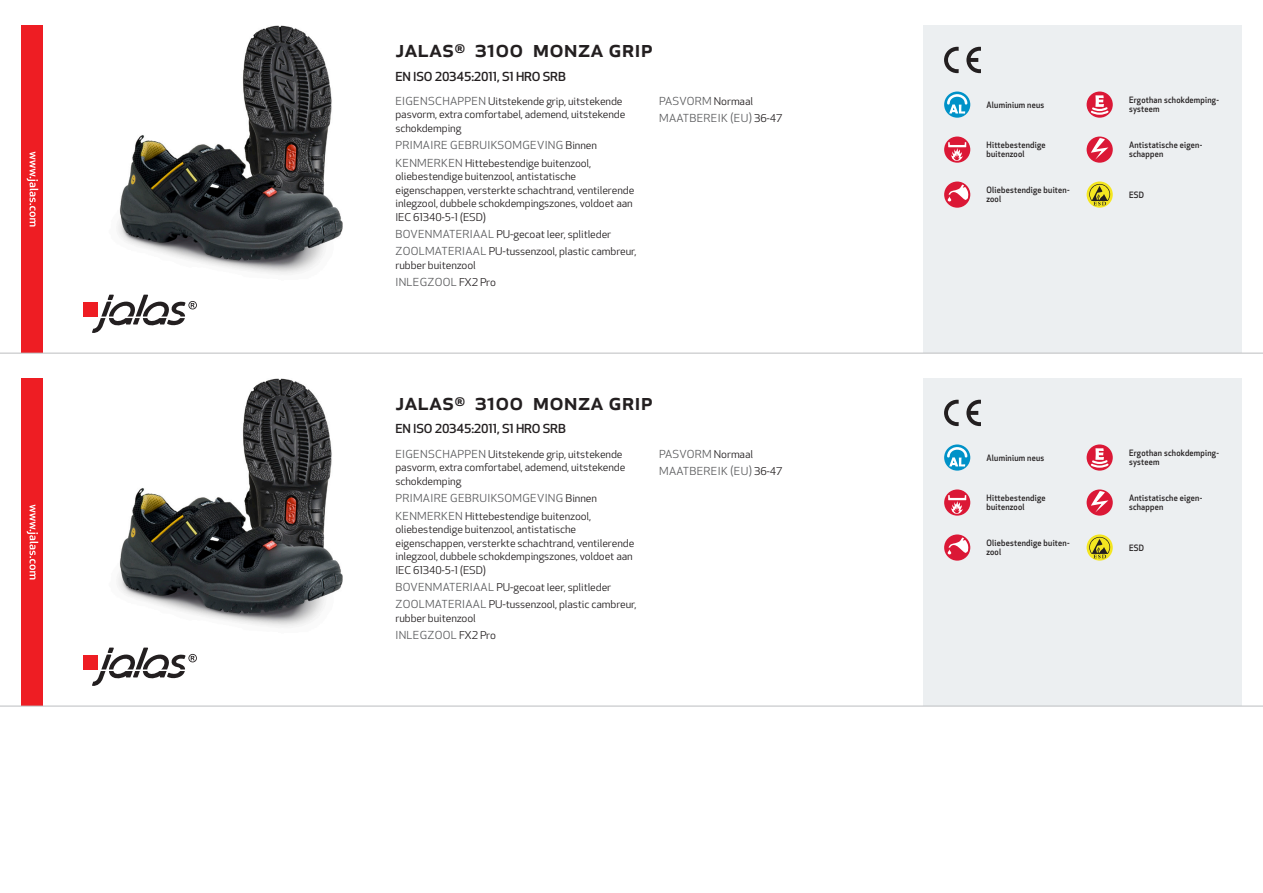
<style>
.page{position:relative;width:1263px;height:893px;background:#fff}
.page>*{position:absolute;margin:0;border:0;box-sizing:border-box;transform-origin:0 0}
.Produkt_namn{font:500 24px "Apex New";color:#231f20}
.Ingress{font:500 12.15px "Apex New";letter-spacing:-.015em;color:#231f20;scale:1.06 1}
.Funktion{font:10.8px "Apex New";letter-spacing:.025em;color:#57585a;scale:1.06 1}
.Funktion-2{font:10.8px "Apex New";letter-spacing:.005em;color:#57585a;scale:1.06 1}
.Funktion-3{font:10.5px/13.6px "Apex New";letter-spacing:-.01em;color:#231f20;scale:1.06 1}
.Artikel{font:500 8.55px/9px "Apex New";letter-spacing:.025em;color:#231f20;scale:.95 1}
.s1{font-size:10.8px;color:#57585a}
.s2{font-size:10.5px;color:#231f20}
</style>
<div class="page">
<img style="left:118px;top:26px;width:225px;height:248px">
<div style="left:83px;top:302px;width:15px;height:15px;background:#ee1d23"></div>
<svg style="left:92px;top:295px;width:105px;height:38px"></svg>
<div style="left:21px;top:26px;width:22px;height:327px;background:#ee1d23"></div>
<svg style="left:27px;top:152px;width:11px;height:75px"></svg>
<div style="left:923px;top:26px;width:319px;height:327px;background:#eceff1"></div>
<svg style="left:966px;top:47px;width:15px;height:26px"></svg>
<svg style="left:944px;top:47px;width:15px;height:26px"></svg>
<svg style="left:944px;top:92px;width:26px;height:26px"></svg>
<svg style="left:947px;top:94px;width:20px;height:20px"></svg>
<div style="left:944px;top:137px;width:26px;height:26px;background:#db1836;border-radius:50%"></div>
<svg style="left:948px;top:142px;width:18px;height:19px"></svg>
<svg style="left:944px;top:182px;width:26px;height:26px"></svg>
<svg style="left:948px;top:185px;width:20px;height:17px"></svg>
<svg style="left:1086px;top:92px;width:27px;height:26px"></svg>
<svg style="left:1089px;top:95px;width:21px;height:21px"></svg>
<svg style="left:1086px;top:137px;width:27px;height:26px"></svg>
<svg style="left:1091px;top:138px;width:17px;height:22px"></svg>
<svg style="left:1086px;top:182px;width:27px;height:26px"></svg>
<svg style="left:1089px;top:184px;width:21px;height:21px"></svg>
<img style="left:118px;top:378px;width:225px;height:249px">
<div style="left:83px;top:654px;width:15px;height:15px;background:#ee1d23"></div>
<svg style="left:92px;top:648px;width:105px;height:38px"></svg>
<div style="left:21px;top:378px;width:22px;height:328px;background:#ee1d23"></div>
<svg style="left:27px;top:505px;width:11px;height:74px"></svg>
<div style="left:923px;top:378px;width:319px;height:328px;background:#eceff1"></div>
<svg style="left:966px;top:400px;width:15px;height:26px"></svg>
<svg style="left:944px;top:400px;width:15px;height:26px"></svg>
<svg style="left:944px;top:444px;width:26px;height:27px"></svg>
<svg style="left:947px;top:447px;width:20px;height:19px"></svg>
<svg style="left:944px;top:489px;width:26px;height:27px"></svg>
<svg style="left:948px;top:495px;width:18px;height:19px"></svg>
<svg style="left:944px;top:534px;width:26px;height:27px"></svg>
<svg style="left:948px;top:537px;width:20px;height:17px"></svg>
<svg style="left:1086px;top:444px;width:27px;height:27px"></svg>
<svg style="left:1089px;top:448px;width:21px;height:21px"></svg>
<svg style="left:1086px;top:489px;width:27px;height:27px"></svg>
<svg style="left:1091px;top:491px;width:17px;height:21px"></svg>
<svg style="left:1086px;top:534px;width:27px;height:27px"></svg>
<svg style="left:1089px;top:537px;width:21px;height:21px"></svg>
<hr style="left:0;top:353px;width:1263px;height:1px;background:#bcbdc0">
<hr style="left:0;top:706px;width:1263px;height:1px;background:#bcbdc0">
<p class="Produkt_namn" style="left:395px;top:33px;width:259px">JALAS<sup>®</sup> 3100 Monza Grip</p>
<p class="Ingress" style="left:395px;top:68px;width:162px">EN ISO 20345:2011, S1 HRO SRB</p>
<p class="Funktion-3" style="left:395px;top:94px;width:218px"><span class="s1">EIGENSCHAPPEN</span> Uitstekende grip, uitstekende pasvorm, extra comfortabel, ademend, uitstekende schokdemping</p>
<p class="Funktion" style="left:395px;top:139px;width:192px">PRIMAIRE GEBRUIKSOMGEVING <span class="s2">Binnen</span></p>
<p class="Funktion-3" style="left:395px;top:156px;width:227px"><span class="s1">KENMERKEN</span> Hittebestendige buitenzool, oliebestendige buitenzool, antistatische eigenschappen, versterkte schachtrand, ventilerende inlegzool, dubbele schokdempingszones, voldoet aan IEC 61340-5-1 (ESD)</p>
<p class="Funktion-3" style="left:395px;top:227px;width:205px"><span class="s1">BOVENMATERIAAL</span> PU-gecoat leer, splitleder</p>
<p class="Funktion-3" style="left:395px;top:245px;width:229px"><span class="s1">ZOOLMATERIAAL</span> PU-tussenzool, plastic cambreur, rubber buitenzool</p>
<p class="Funktion" style="left:395px;top:276px;width:96px">INLEGZOOL <span class="s2">FX2 Pro</span></p>
<p class="Funktion-2" style="left:659px;top:94px;width:90px">PASVORM <span class="s2">Normaal</span></p>
<p class="Funktion" style="left:659px;top:112px;width:118px">MAATBEREIK (EU) <span class="s2">36-47</span></p>
<p class="Produkt_namn" style="left:395px;top:385px;width:259px">JALAS<sup>®</sup> 3100 Monza Grip</p>
<p class="Ingress" style="left:395px;top:421px;width:162px">EN ISO 20345:2011, S1 HRO SRB</p>
<p class="Funktion-3" style="left:395px;top:447px;width:218px"><span class="s1">EIGENSCHAPPEN</span> Uitstekende grip, uitstekende pasvorm, extra comfortabel, ademend, uitstekende schokdemping</p>
<p class="Funktion" style="left:395px;top:492px;width:192px">PRIMAIRE GEBRUIKSOMGEVING <span class="s2">Binnen</span></p>
<p class="Funktion-3" style="left:395px;top:509px;width:227px"><span class="s1">KENMERKEN</span> Hittebestendige buitenzool, oliebestendige buitenzool, antistatische eigenschappen, versterkte schachtrand, ventilerende inlegzool, dubbele schokdempingszones, voldoet aan IEC 61340-5-1 (ESD)</p>
<p class="Funktion-3" style="left:395px;top:580px;width:205px"><span class="s1">BOVENMATERIAAL</span> PU-gecoat leer, splitleder</p>
<p class="Funktion-3" style="left:395px;top:597px;width:229px"><span class="s1">ZOOLMATERIAAL</span> PU-tussenzool, plastic cambreur, rubber buitenzool</p>
<p class="Funktion" style="left:395px;top:628px;width:96px">INLEGZOOL <span class="s2">FX2 Pro</span></p>
<p class="Funktion-2" style="left:659px;top:447px;width:90px">PASVORM <span class="s2">Normaal</span></p>
<p class="Funktion" style="left:659px;top:464px;width:118px">MAATBEREIK (EU) <span class="s2">36-47</span></p>
<p class="Artikel" style="left:986px;top:100px;width:62px">Aluminium neus</p>
<p class="Artikel" style="left:986px;top:141px;width:64px">Hittebestendige buitenzool</p>
<p class="Artikel" style="left:986px;top:186px;width:89px">Oliebestendige buiten&shy;zool</p>
<p class="Artikel" style="left:1129px;top:96px;width:96px">Ergothan schokdemping&shy;systeem</p>
<p class="Artikel" style="left:1129px;top:141px;width:79px">Antistatische eigen&shy;schappen</p>
<p class="Artikel" style="left:1129px;top:190px;width:17px">ESD</p>
<p class="Artikel" style="left:986px;top:453px;width:62px">Aluminium neus</p>
<p class="Artikel" style="left:986px;top:494px;width:64px">Hittebestendige buitenzool</p>
<p class="Artikel" style="left:986px;top:539px;width:89px">Oliebestendige buiten&shy;zool</p>
<p class="Artikel" style="left:1129px;top:449px;width:96px">Ergothan schokdemping&shy;systeem</p>
<p class="Artikel" style="left:1129px;top:494px;width:79px">Antistatische eigen&shy;schappen</p>
<p class="Artikel" style="left:1129px;top:543px;width:17px">ESD</p>
</div>
